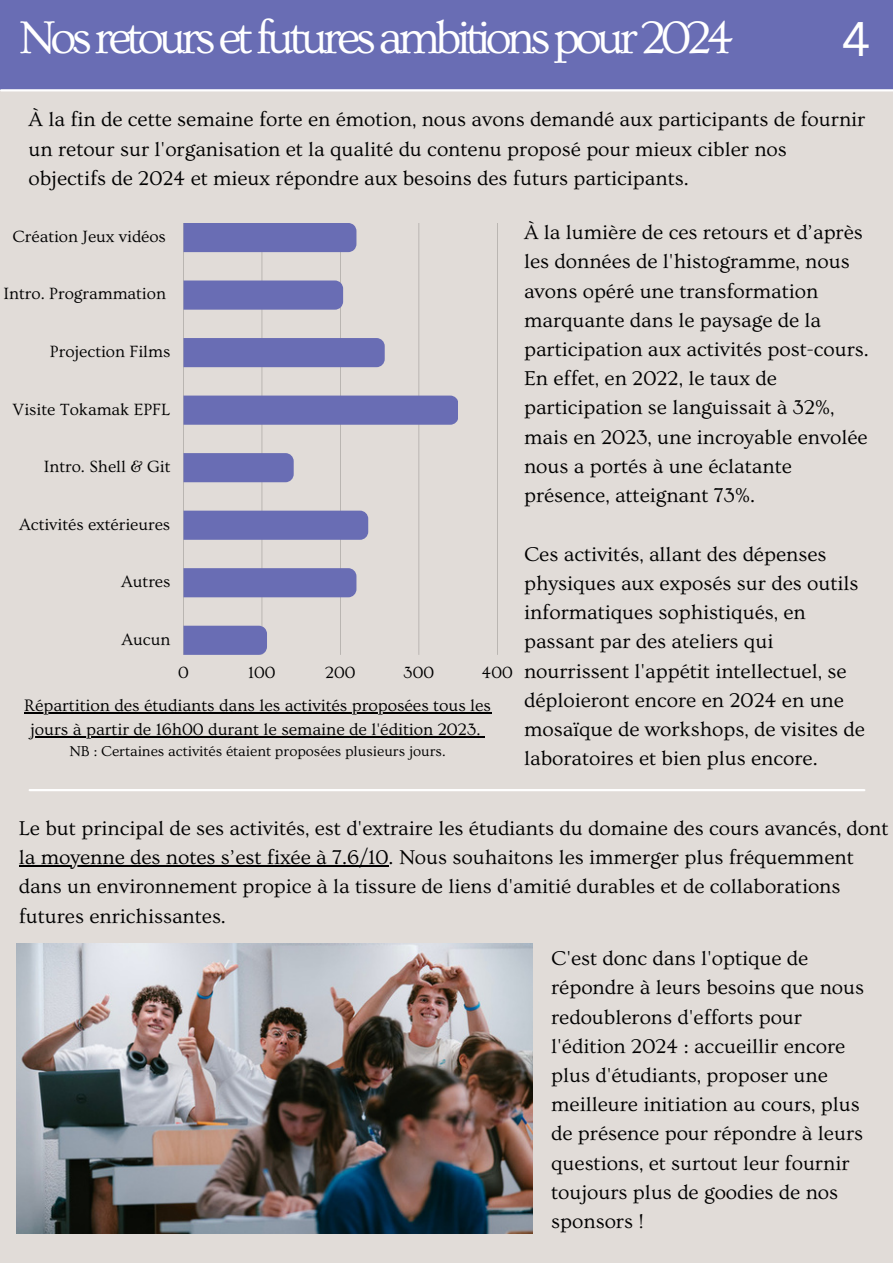
<style>
.page{position:relative;width:893px;height:1264px;background:#fff}
.page>*{position:absolute;margin:0;border:0;box-sizing:border-box;transform-origin:0 0}
.t1{font:48px "Ovo";letter-spacing:-.1em;color:#fff}
.t2{font:47.25px "Canva Sans";color:#fff}
.t3{font:21px/29.2px "Ovo";color:#000}
.t4{font:17.4px/23.5px "Ovo";color:#000;text-align:center}
.t5{font:17.1px "Ovo";color:#000}
.t6{font:15px "Ovo";color:#000}
</style>
<div class="page">
<div style="left:0;top:0;width:892px;height:1262px;background:#e1dcd8"></div>
<div style="left:0;top:0;width:892px;height:89px;background:#696db4"></div>
<hr style="left:1px;top:89px;width:891px;height:2px;background:#fff">
<svg style="left:183px;top:223px;width:237px;height:432px"></svg>
<svg style="left:348px;top:223px;width:8px;height:29px"></svg>
<svg style="left:335px;top:280px;width:8px;height:30px"></svg>
<div style="left:183px;top:338px;width:201px;height:29px;background:#696db4"></div>
<svg style="left:183px;top:395px;width:275px;height:30px;background:#6c70b5"></svg>
<div style="left:183px;top:453px;width:111px;height:29px;background:#696db4"></div>
<svg style="left:183px;top:510px;width:185px;height:30px;background:#6d70b5"></svg>
<div style="left:183px;top:568px;width:173px;height:29px;background:#696db4"></div>
<svg style="left:259px;top:625px;width:8px;height:30px"></svg>
<hr style="left:30px;top:789px;width:834px;height:2px;background:#fff">
<hr style="left:19px;top:865px;width:369px;height:1px;background:#000">
<img style="left:16px;top:943px;width:516px;height:290px">
<hr style="left:24px;top:712px;width:467px;height:1px;background:#000">
<hr style="left:30px;top:736px;width:450px;height:1px;background:#000">
<p class="t1" style="left:19px;top:12px;width:716px">Nos retours et futures ambitions pour 2024</p>
<p class="t2" style="left:841px;top:6px;width:30px">4</p>
<p class="t3" style="left:29px;top:105px;width:838px">À la fin de cette semaine forte en émotion, nous avons demandé aux participants de fournir un retour sur l'organisation et la qualité du contenu proposé pour mieux cibler nos objectifs de 2024 et mieux répondre aux besoins des futurs participants.</p>
<p class="t5" style="left:13px;top:227px;width:155px">Création Jeux vidéos</p>
<p class="t5" style="left:4px;top:285px;width:164px">Intro. Programmation</p>
<p class="t5" style="left:50px;top:342px;width:122px">Projection Films</p>
<p class="t5" style="left:13px;top:400px;width:159px">Visite Tokamak EPFL</p>
<p class="t5" style="left:44px;top:457px;width:128px">Intro. Shell &amp; Git</p>
<p class="t5" style="left:19px;top:515px;width:153px">Activités extérieures</p>
<p class="t5" style="left:121px;top:572px;width:51px">Autres</p>
<p class="t5" style="left:121px;top:630px;width:51px">Aucun</p>
<p class="t5" style="left:178px;top:663px;width:12px">0</p>
<p class="t5" style="left:248px;top:663px;width:29px">100</p>
<p class="t5" style="left:325px;top:663px;width:32px">200</p>
<p class="t5" style="left:403px;top:663px;width:32px">300</p>
<p class="t5" style="left:482px;top:663px;width:32px">400</p>
<p class="t4" style="left:24px;top:694px;width:468px">Répartition des étudiants dans les activités proposées tous les jours à partir de 16h00 durant le semaine de l'édition 2023.</p>
<p class="t6" style="left:69px;top:743px;width:377px">NB : Certaines activités étaient proposées plusieurs jours.</p>
<p class="t3" style="left:524px;top:218px;width:346px">À la lumière de ces retours et d’après les données de l'histogramme, nous avons opéré une transformation marquante dans le paysage de la participation aux activités post-cours.<br>En effet, en 2022, le taux de participation se languissait à 32%, mais en 2023, une incroyable envolée nous a portés à une éclatante présence, atteignant 73%.</p>
<p class="t3" style="left:524px;top:539px;width:342px">Ces activités, allant des dépenses physiques aux exposés sur des outils informatiques sophistiqués, en passant par des ateliers qui nourrissent l'appétit intellectuel, se déploieront encore en 2024 en une mosaïque de workshops, de visites de laboratoires et bien plus encore.</p>
<p class="t3" style="left:19px;top:813px;width:871px">Le but principal de ses activités, est d'extraire les étudiants du domaine des cours avancés, dont la moyenne des notes s’est fixée à 7.6/10. Nous souhaitons les immerger plus fréquemment dans un environnement propice à la tissure de liens d'amitié durables et de collaborations futures enrichissantes.</p>
<p class="t3" style="left:551px;top:944px;width:314px">C'est donc dans l'optique de répondre à leurs besoins que nous redoublerons d'efforts pour l'édition 2024 : accueillir encore plus d'étudiants, proposer une meilleure initiation au cours, plus de présence pour répondre à leurs questions, et surtout leur fournir toujours plus de goodies de nos sponsors !</p>
</div>
